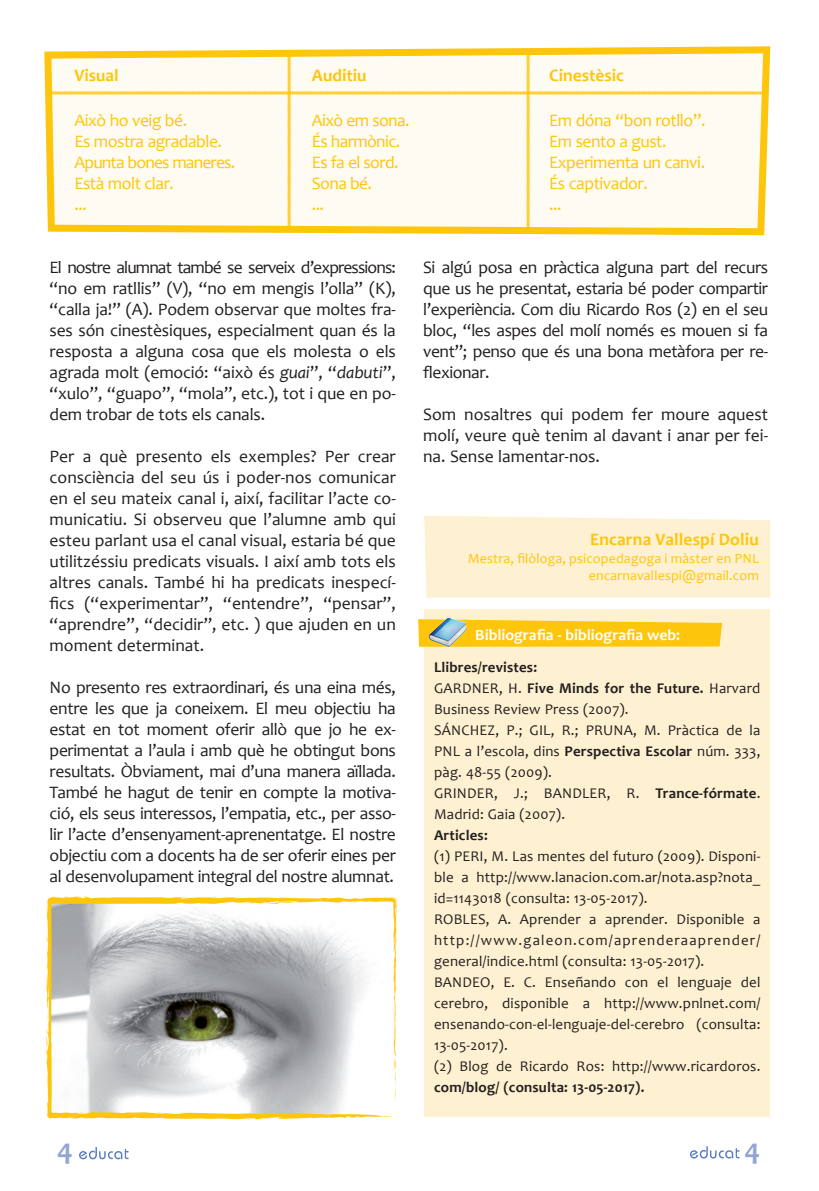
<style>
.page{position:relative;width:819px;height:1191px;background:#fff}
.page>*{position:absolute;margin:0;border:0;box-sizing:border-box;transform-origin:0 0}
.t1{font:700 29.75px "Candara";color:#92a5d3}
.t2{font:17.5px/21px "Candara";letter-spacing:-.01em;color:#231f20;text-align:justify}
.t3{font:17.5px "Candara";letter-spacing:-.025em;color:#fec50d}
.t4{font:700 17.5px "Candara";color:#fec50d}
.t5{font:17.5px "Candara";letter-spacing:-.045em;color:#fec50d}
.t6{font:700 15.75px "Candara";color:#fff}
.LLISTA{font:14.88px/21px "Candara";letter-spacing:.01em;color:#231f20;text-align:justify}
.LLISTA-2{font:700 14.88px "Candara";letter-spacing:.01em;color:#231f20}
.t7{font:14px "Candara";letter-spacing:.01em;color:#fec50d}
.s1{font-style:italic}
.s2{font-weight:700}
</style>
<div class="page">
<svg style="left:79px;top:1147px;width:49px;height:12px"></svg>
<svg style="left:690px;top:1146px;width:49px;height:12px"></svg>
<div style="left:424px;top:516px;width:346px;height:81px;background:#fef1d1"></div>
<div style="left:424px;top:609px;width:345px;height:507px;background:#fef1d1"></div>
<svg style="left:418px;top:619px;width:304px;height:28px"></svg>
<img style="left:428px;top:617px;width:41px;height:30px">
<svg style="left:44px;top:46px;width:727px;height:190px"></svg>
<svg style="left:47px;top:52px;width:716px;height:183px"></svg>
<svg style="left:46px;top:896px;width:351px;height:224px"></svg>
<svg style="left:394px;top:1053px;width:3px;height:60px"></svg>
<svg style="left:393px;top:962px;width:4px;height:34px"></svg>
<svg style="left:393px;top:920px;width:4px;height:34px"></svg>
<svg style="left:341px;top:897px;width:22px;height:6px"></svg>
<svg style="left:245px;top:902px;width:8px;height:2px"></svg>
<hr style="left:46px;top:925px;width:2px;height:22px;background:#fec50d;border-radius:50%">
<svg style="left:46px;top:946px;width:2px;height:16px"></svg>
<svg style="left:46px;top:971px;width:3px;height:15px"></svg>
<svg style="left:46px;top:1004px;width:4px;height:42px"></svg>
<svg style="left:47px;top:1071px;width:1px;height:12px"></svg>
<svg style="left:62px;top:1112px;width:23px;height:1px"></svg>
<svg style="left:158px;top:1112px;width:15px;height:1px"></svg>
<p class="t4" style="left:74px;top:65px;width:46px">Visual</p>
<p class="t4" style="left:312px;top:64px;width:56px">Auditiu</p>
<p class="t4" style="left:549px;top:65px;width:76px">Cinestèsic</p>
<p class="t3" style="left:312px;top:109px;width:99px">Això em sona.</p>
<p class="t3" style="left:312px;top:130px;width:90px">És harmònic.</p>
<p class="t3" style="left:312px;top:151px;width:88px">Es fa el sord.</p>
<p class="t3" style="left:312px;top:172px;width:61px">Sona bé.</p>
<p class="t3" style="left:312px;top:193px;width:14px">...</p>
<p class="t3" style="left:549px;top:109px;width:158px">Em dóna “bon rotllo”.</p>
<p class="t3" style="left:549px;top:130px;width:119px">Em sento a gust.</p>
<p class="t3" style="left:549px;top:151px;width:157px">Experimenta un canvi.</p>
<p class="t3" style="left:549px;top:172px;width:100px">És captivador.</p>
<p class="t3" style="left:549px;top:193px;width:14px">...</p>
<p class="t3" style="left:74px;top:109px;width:114px">Això ho veig bé.</p>
<p class="t3" style="left:74px;top:130px;width:149px">Es mostra agradable.</p>
<p class="t5" style="left:74px;top:151px;width:162px">Apunta bones maneres.</p>
<p class="t3" style="left:74px;top:172px;width:101px">Està molt clar.</p>
<p class="t3" style="left:74px;top:193px;width:14px">...</p>
<p class="t2" style="left:50px;top:257px;width:348px">El nostre alumnat també se serveix d’expressions: “no em ratllis” (V), “no em mengis l’olla” (K), “calla ja!” (A). Podem observar que moltes fra&shy;ses són cinestèsiques, especialment quan és la resposta a alguna cosa que els molesta o els agrada molt (emoció: “això és <span class="s1">guai</span>”, “<span class="s1">dabuti</span>”, “xulo”, “guapo”, “mola”, etc.), tot i que en po&shy;dem trobar de tots els canals.</p>
<p class="t2" style="left:50px;top:446px;width:348px">Per a què presento els exemples? Per crear consciència del seu ús i poder-nos comunicar en el seu mateix canal i, així, facilitar l’acte co&shy;municatiu. Si observeu que l’alumne amb qui esteu parlant usa el canal visual, estaria bé que utilitzéssiu predicats visuals. I així amb tots els altres canals. També hi ha predicats inespecí&shy;fics (“experimentar”, “entendre”, “pensar”, “aprendre”, “decidir”, etc. ) que ajuden en un moment determinat.</p>
<p class="t2" style="left:50px;top:677px;width:348px">No presento res extraordinari, és una eina més, entre les que ja coneixem. El meu objectiu ha estat en tot moment oferir allò que jo he ex&shy;perimentat a l’aula i amb què he obtingut bons resultats. Òbviament, mai d’una manera aïllada.<br>També he hagut de tenir en compte la motiva&shy;ció, els seus interessos, l’empatia, etc., per asso&shy;lir l’acte d’ensenyament-aprenentatge. El nostre objectiu com a docents ha de ser oferir eines per al desenvolupament integral del nostre alumnat.</p>
<p class="t1" style="left:57px;top:1130px;width:17px">4</p>
<p class="t2" style="left:423px;top:257px;width:346px">Si algú posa en pràctica alguna part del recurs que us he presentat, estaria bé poder compartir l’experiència. Com diu Ricardo Ros (2) en el seu bloc, “les aspes del molí només es mouen si fa vent”; penso que és una bona metàfora per re&shy;flexionar.</p>
<p class="t2" style="left:423px;top:404px;width:346px">Som nosaltres qui podem fer moure aquest molí, veure què tenim al davant i anar per fei&shy;na. Sense lamentar-nos.</p>
<p class="t4" style="left:590px;top:528px;width:170px">Encarna Vallespí Doliu</p>
<p class="t7" style="left:468px;top:549px;width:292px">Mestra, filòloga, psicopedagoga i màster en PNL</p>
<p class="t7" style="left:588px;top:567px;width:172px">encarnavallespi@gmail.com</p>
<p class="t6" style="left:475px;top:624px;width:206px">Bibliografia - bibliografia web:</p>
<p class="LLISTA-2" style="left:434px;top:658px;width:104px">Llibres/revistes:</p>
<p class="LLISTA" style="left:434px;top:678px;width:328px">GARDNER, H. <span class="s2">Five Minds for the Future.</span> Harvard<br>Business Review Press (2007).</p>
<p class="LLISTA" style="left:434px;top:720px;width:328px">SÁNCHEZ, P.; GIL, R.; PRUNA, M. Pràctica de la PNL a l’escola, dins <span class="s2">Perspectiva Escolar</span> núm. 333, pàg. 48-55 (2009).</p>
<p class="LLISTA" style="left:434px;top:783px;width:328px">GRINDER, J.; BANDLER, R. <span class="s2">Trance-fórmate</span>.<br>Madrid: Gaia (2007).</p>
<p class="LLISTA-2" style="left:434px;top:826px;width:55px">Articles:</p>
<p class="LLISTA" style="left:434px;top:846px;width:328px">(1) PERI, M. Las mentes del futuro (2009). Disponi&shy;ble a http://www.lanacion.com.ar/nota.asp?nota_ id=1143018 (consulta: 13-05-2017).</p>
<p class="LLISTA" style="left:434px;top:909px;width:328px">ROBLES, A. Aprender a aprender. Disponible a http://www.galeon.com/aprenderaaprender/ general/indice.html (consulta: 13-05-2017).</p>
<p class="LLISTA" style="left:434px;top:972px;width:328px">BANDEO, E. C. Enseñando con el lenguaje del cerebro, disponible a http://www.pnlnet.com/ ensenando-con-el-lenguaje-del-cerebro (consulta:<br>13-05-2017).</p>
<p class="LLISTA" style="left:434px;top:1056px;width:328px">(2) Blog de Ricardo Ros: http://www.ricardoros. <span class="s2">com/blog/ (consulta: 13-05-2017).</span></p>
<p class="t1" style="left:744px;top:1130px;width:17px">4</p>
</div>
